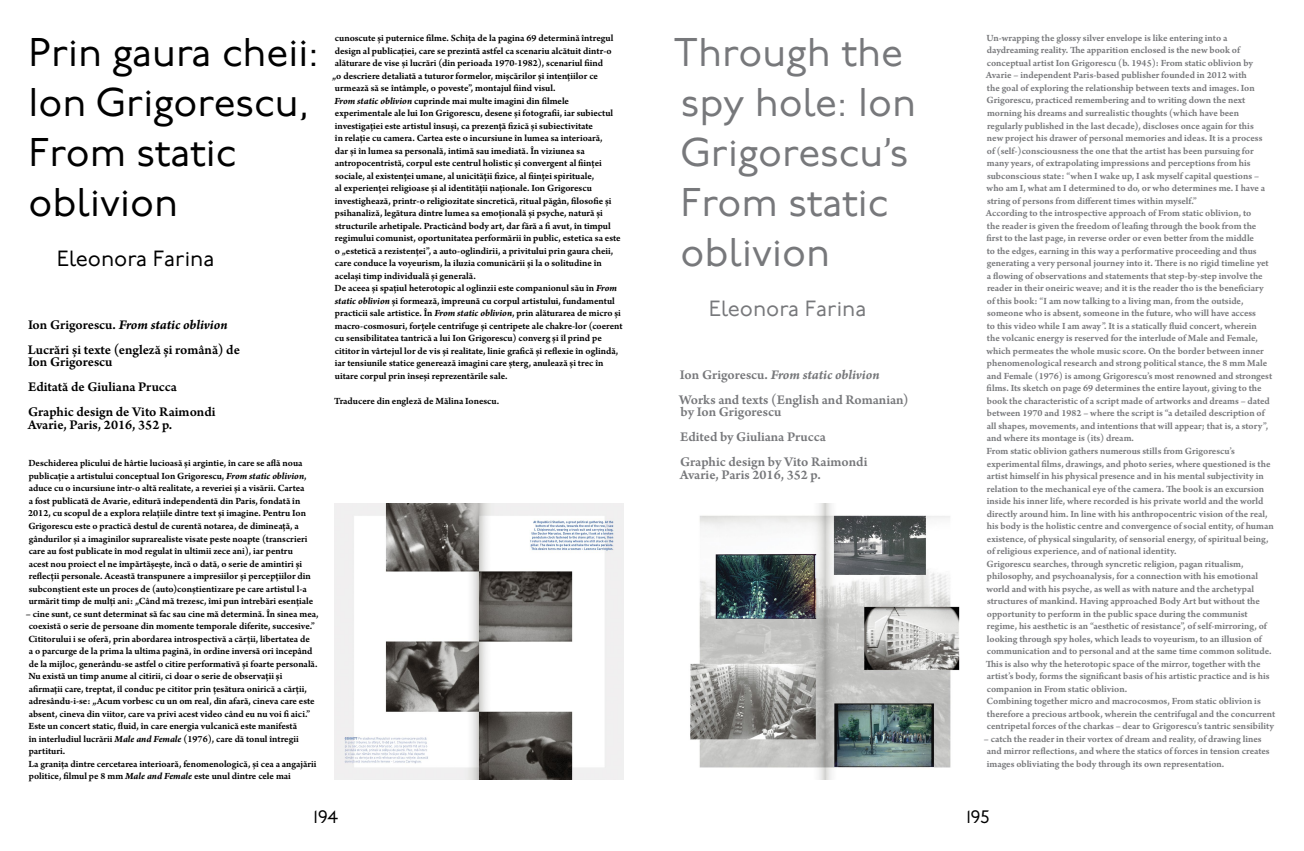
<style>
.page{position:relative;width:1304px;height:851px;background:#fff}
.page>*{position:absolute;margin:0;border:0;box-sizing:border-box;transform-origin:0 0}
.t1{font:40px/50px "P22 Underground Pro";color:#77787b}
.t2{font:40px/50px "P22 Underground Pro";color:#000}
.t3{font:22px "P22 Underground Pro";color:#77787b}
.t4{font:22px "P22 Underground Pro";color:#000}
.t5{font:18px "P22 Underground Pro";color:#000}
.t6{font:14px/12.5px "Arno Pro Smbd Sm Text";color:#77787b}
.t7{font:14px/12.5px "Arno Pro Smbd Sm Text";color:#000}
.t8{font:14px "Arno Pro Bold Italic Sm Text";letter-spacing:-.005em;color:#77787b}
.t9{font:14px "Arno Pro Bold Italic Sm Text";letter-spacing:-.005em;color:#000}
.t10{font:10px/12.5px "Arno Pro Smbd Sm Text";color:#77787b}
.t11{font:10px/12.5px "Arno Pro Smbd Sm Text";color:#000}
.s1{font-family:"Arno Pro Smbd Sm Text"}
.s2{font-family:"Arno Pro Bold Italic Sm Text"}
</style>
<div class="page">
<img style="left:690px;top:504px;width:270px;height:275px">
<img style="left:334px;top:504px;width:290px;height:275px">
<h1 class="t2" style="left:29px;top:26px;width:292px">Prin gaura cheii:<br>Ion Grigorescu,<br>From static oblivion</h1>
<h2 class="t4" style="left:57px;top:243px;width:159px">Eleonora Farina</h2>
<h3 class="t9" style="left:28px;top:316px;width:201px"><span class="s1">Ion Grigorescu.</span> From static oblivion</h3>
<h3 class="t7" style="left:28px;top:344px;width:214px">Lucrări și texte (engleză și română) de<br>Ion Grigorescu</h3>
<h3 class="t7" style="left:28px;top:375px;width:189px;line-height:25px">Editată de Giuliana Prucca<br>Graphic design de Vito Raimondi</h3>
<h3 class="t7" style="left:28px;top:419px;width:146px">Avarie, Paris, 2016, 352 p.</h3>
<p class="t11" style="left:28px;top:457px;width:287px">Deschiderea plicului de hârtie lucioasă și argintie, în care se află noua publicație a artistului conceptual Ion Grigorescu, <span class="s2">From static oblivion</span>, aduce cu o incursiune într-o altă realitate, a reveriei și a visării. Cartea<br>a fost publicată de Avarie, editură independentă din Paris, fondată în 2012, cu scopul de a explora relațiile dintre text și imagine. Pentru Ion Grigorescu este o practică destul de curentă notarea, de dimineață, a gândurilor și a imaginilor suprarealiste visate peste noapte (transcrieri care au fost publicate în mod regulat în ultimii zece ani), iar pentru acest nou proiect el ne împărtășește, încă o dată, o serie de amintiri și reflecții personale. Această transpunere a impresiilor și percepțiilor din subconștient este un proces de (auto)conștientizare pe care artistul l-a urmărit timp de mulți ani: „Când mă trezesc, îmi pun întrebări esențiale</p>
<p class="t11" style="left:26px;top:607px;width:294px">– cine sunt, ce sunt determinat să fac sau cine mă determină. În sinea mea, coexistă o serie de persoane din momente temporale diferite, succesive.” Cititorului i se oferă, prin abordarea introspectivă a cărții, libertatea de<br>a o parcurge de la prima la ultima pagină, în ordine inversă ori începând de la mijloc, generându-se astfel o citire performativă și foarte personală.<br>Nu există un timp anume al citirii, ci doar o serie de observații și<br>afirmații care, treptat, îl conduc pe cititor prin țesătura onirică a cărții, adresându-i-se: „Acum vorbesc cu un om real, din afară, cineva care este absent, cineva din viitor, care va privi acest video când eu nu voi fi aici.” Este un concert static, fluid, în care energia vulcanică este manifestă<br>în interludiul lucrării <span class="s2">Male and Female</span> (1976), care dă tonul întregii partituri.<br>La granița dintre cercetarea interioară, fenomenologică, și cea a angajării politice, filmul pe 8 mm <span class="s2">Male and Female</span> este unul dintre cele mai</p>
<p class="t11" style="left:332px;top:32px;width:292px">cunoscute și puternice filme. Schița de la pagina 69 determină întregul design al publicației, care se prezintă astfel ca scenariu alcătuit dintr-o alăturare de vise și lucrări (din perioada 1970-1982), scenariul fiind<br>„o descriere detaliată a tuturor formelor, mișcărilor și intențiilor ce urmează să se întâmple, o poveste”, montajul fiind visul.<br><span class="s2">From static oblivion</span> cuprinde mai multe imagini din filmele experimentale ale lui Ion Grigorescu, desene și fotografii, iar subiectul investigației este artistul însuși, ca prezență fizică și subiectivitate<br>în relație cu camera. Cartea este o incursiune în lumea sa interioară,<br>dar și în lumea sa personală, intimă sau imediată. În viziunea sa antropocentristă, corpul este centrul holistic și convergent al ființei sociale, al existenței umane, al unicității fizice, al ființei spirituale,<br>al experienței religioase și al identității naționale. Ion Grigorescu investighează, printr-o religiozitate sincretică, ritual păgân, filosofie și psihanaliză, legătura dintre lumea sa emoțională și psyche, natură și structurile arhetipale. Practicând body art, dar fără a fi avut, în timpul regimului comunist, oportunitatea performării în public, estetica sa este o „estetică a rezistenței”, a auto-oglindirii, a privitului prin gaura cheii, care conduce la voyeurism, la iluzia comunicării și la o solitudine în același timp individuală și generală.<br>De aceea și spațiul heterotopic al oglinzii este companionul său în <span class="s2">From static oblivion</span> și formează, împreună cu corpul artistului, fundamentul practicii sale artistice. În <span class="s2">From static oblivion</span>, prin alăturarea de micro și macro-cosmosuri, forțele centrifuge și centripete ale chakre-lor (coerent cu sensibilitatea tantrică a lui Ion Grigorescu) converg și îl prind pe cititor în vârtejul lor de vis și realitate, linie grafică și reflexie în oglindă, iar tensiunile statice generează imagini care șterg, anulează și trec în uitare corpul prin înseși reprezentările sale.</p>
<p class="t11" style="left:334px;top:395px;width:167px">Traducere din engleză de Mălina Ionescu.</p>
<h1 class="t1" style="left:673px;top:26px;width:244px">Through the spy hole: Ion<br>Grigorescu’s<br>From static oblivion</h1>
<h2 class="t3" style="left:709px;top:293px;width:159px">Eleonora Farina</h2>
<h3 class="t8" style="left:680px;top:366px;width:201px"><span class="s1">Ion Grigorescu.</span> From static oblivion</h3>
<h3 class="t6" style="left:679px;top:394px;width:231px">Works and texts (English and Romanian) by Ion Grigorescu</h3>
<h3 class="t6" style="left:680px;top:425px;width:189px;line-height:25px">Edited by Giuliana Prucca<br>Graphic design by Vito Raimondi</h3>
<h3 class="t6" style="left:680px;top:469px;width:142px">Avarie, Paris 2016, 352 p.</h3>
<p class="t10" style="left:986px;top:32px;width:291px">Un-wrapping the glossy silver envelope is like entering into a daydreaming reality. The apparition enclosed is the new book of conceptual artist Ion Grigorescu (b. 1945): From static oblivion by Avarie – independent Paris-based publisher founded in 2012 with<br>the goal of exploring the relationship between texts and images. Ion Grigorescu, practiced remembering and to writing down the next morning his dreams and surrealistic thoughts (which have been regularly published in the last decade), discloses once again for this<br>new project his drawer of personal memories and ideas. It is a process<br>of (self-)consciousness the one that the artist has been pursuing for many years, of extrapolating impressions and perceptions from his subconscious state: “when I wake up, I ask myself capital questions – who am I, what am I determined to do, or who determines me. I have a string of persons from different times within myself.”<br>According to the introspective approach of From static oblivion, to<br>the reader is given the freedom of leafing through the book from the<br>first to the last page, in reverse order or even better from the middle<br>to the edges, earning in this way a performative proceeding and thus generating a very personal journey into it. There is no rigid timeline yet<br>a flowing of observations and statements that step-by-step involve the reader in their oneiric weave; and it is the reader tho is the beneficiary<br>of this book: “I am now talking to a living man, from the outside, someone who is absent, someone in the future, who will have access<br>to this video while I am away”. It is a statically fluid concert, wherein<br>the volcanic energy is reserved for the interlude of Male and Female, which permeates the whole music score. On the border between inner phenomenological research and strong political stance, the 8 mm Male and Female (1976) is among Grigorescu’s most renowned and strongest films. Its sketch on page 69 determines the entire layout, giving to the book the characteristic of a script made of artworks and dreams – dated between 1970 and 1982 – where the script is “a detailed description of all shapes, movements, and intentions that will appear; that is, a story”, and where its montage is (its) dream.<br>From static oblivion gathers numerous stills from Grigorescu’s experimental films, drawings, and photo series, where questioned is the artist himself in his physical presence and in his mental subjectivity in relation to the mechanical eye of the camera. The book is an excursion inside his inner life, where recorded is his private world and the world directly around him. In line with his anthropocentric vision of the real, his body is the holistic centre and convergence of social entity, of human existence, of physical singularity, of sensorial energy, of spiritual being, of religious experience, and of national identity.<br>Grigorescu searches, through syncretic religion, pagan ritualism, philosophy, and psychoanalysis, for a connection with his emotional world and with his psyche, as well as with nature and the archetypal structures of mankind. Having approached Body Art but without the opportunity to perform in the public space during the communist regime, his aesthetic is an “aesthetic of resistance”, of self-mirroring, of looking through spy holes, which leads to voyeurism, to an illusion of communication and to personal and at the same time common solitude.<br>This is also why the heterotopic space of the mirror, together with the artist’s body, forms the significant basis of his artistic practice and is his companion in From static oblivion.<br>Combining together micro and macrocosmos, From static oblivion is therefore a precious artbook, wherein the centrifugal and the concurrent centripetal forces of the charkas – dear to Grigorescu’s tantric sensibility</p>
<p class="t10" style="left:984px;top:733px;width:287px">– catch the reader in their vortex of dream and reality, of drawing lines and mirror reflections, and where the statics of forces in tension creates images obliviating the body through its own representation.</p>
<h3 class="t5" style="left:314px;top:803px;width:26px">194</h3>
<h3 class="t5" style="left:966px;top:803px;width:25px">195</h3>
</div>
